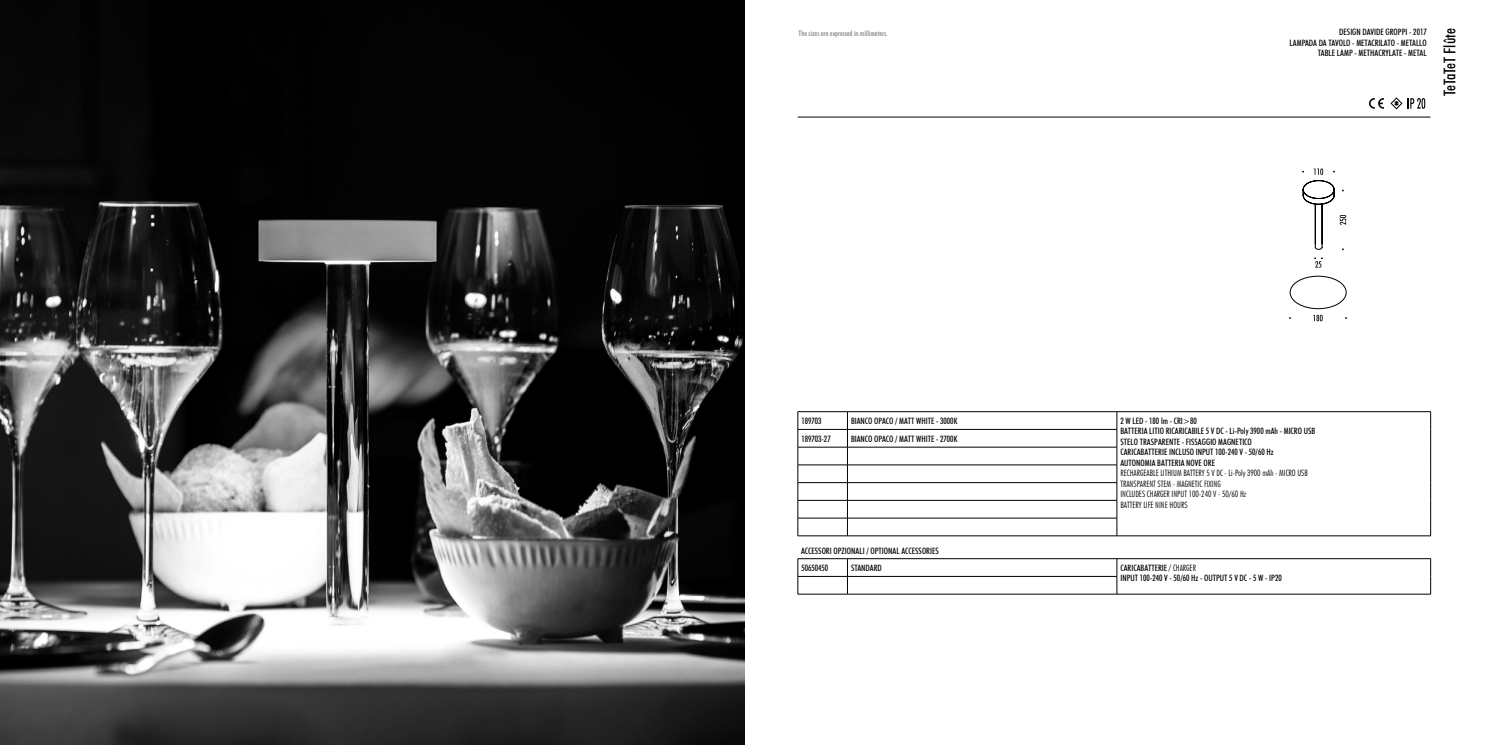
<style>
.page{position:relative;width:1489px;height:745px;background:#fff}
.page>*{position:absolute;margin:0;border:0;box-sizing:border-box;transform-origin:0 0}
.t1{font:500 condensed 16.25px "Futura BT";color:#000}
.t2{font:500 condensed 8.75px/10.5px "Futura BT";color:#000}
.t3{font:300 condensed 8.75px/10.5px "Futura BT";color:#000}
.t4{font:500 condensed 7.5px "Futura BT";color:#808080}
.s1{font-weight:300}
</style>
<div class="page">
<hr style="left:797px;top:117px;width:633px;height:1px;background:#000">
<img style="left:0;top:0;width:745px;height:744px">
<svg style="left:1369px;top:98px;width:14px;height:11px"></svg>
<svg style="left:1390px;top:97px;width:34px;height:12px"></svg>
<svg style="left:1314px;top:257px;width:8px;height:10px"></svg>
<svg style="left:1302px;top:168px;width:43px;height:82px"></svg>
<div style="left:1289px;top:276px;width:57px;height:32px;border:1px solid #000;border-radius:50%"></div>
<svg style="left:1313px;top:314px;width:9px;height:7px"></svg>
<hr style="left:797px;top:411px;width:50px;height:1px;background:#000">
<hr style="left:847px;top:411px;width:269px;height:1px;background:#000">
<hr style="left:797px;top:446px;width:50px;height:1px;background:#000">
<hr style="left:847px;top:446px;width:269px;height:1px;background:#000">
<hr style="left:797px;top:429px;width:50px;height:1px;background:#000">
<hr style="left:847px;top:429px;width:269px;height:1px;background:#000">
<hr style="left:797px;top:464px;width:50px;height:1px;background:#000">
<hr style="left:847px;top:464px;width:269px;height:1px;background:#000">
<hr style="left:797px;top:482px;width:50px;height:1px;background:#000">
<hr style="left:847px;top:482px;width:269px;height:1px;background:#000">
<hr style="left:797px;top:500px;width:50px;height:1px;background:#000">
<hr style="left:847px;top:500px;width:269px;height:1px;background:#000">
<hr style="left:797px;top:517px;width:50px;height:1px;background:#000">
<svg style="left:797px;top:411px;width:1px;height:124px"></svg>
<hr style="left:847px;top:517px;width:269px;height:1px;background:#000">
<svg style="left:847px;top:411px;width:1px;height:124px"></svg>
<hr style="left:797px;top:535px;width:50px;height:1px;background:#000">
<hr style="left:847px;top:535px;width:269px;height:1px;background:#000">
<hr style="left:1116px;top:411px;width:314px;height:1px;background:#000">
<svg style="left:1116px;top:411px;width:1px;height:124px"></svg>
<svg style="left:1430px;top:411px;width:1px;height:124px"></svg>
<hr style="left:1116px;top:535px;width:314px;height:1px;background:#000">
<hr style="left:1116px;top:558px;width:314px;height:1px;background:#000">
<svg style="left:1116px;top:558px;width:1px;height:35px"></svg>
<svg style="left:1430px;top:558px;width:1px;height:35px"></svg>
<hr style="left:1116px;top:593px;width:314px;height:1px;background:#000">
<hr style="left:797px;top:558px;width:50px;height:1px;background:#000">
<hr style="left:847px;top:558px;width:269px;height:1px;background:#000">
<hr style="left:797px;top:576px;width:50px;height:1px;background:#000">
<hr style="left:847px;top:576px;width:269px;height:1px;background:#000">
<svg style="left:797px;top:558px;width:1px;height:35px"></svg>
<svg style="left:847px;top:558px;width:1px;height:35px"></svg>
<hr style="left:797px;top:593px;width:50px;height:1px;background:#000">
<hr style="left:847px;top:593px;width:269px;height:1px;background:#000">
<p class="t4" style="left:798px;top:28px;width:90px">The sizes are expressed in millimeters.</p>
<p class="t2" style="left:1289px;top:27px;width:139px;text-align:right">DESIGN DAVIDE GROPPI - 2017<br>LAMPADA DA TAVOLO - METACRILATO - METALLO<br>TABLE LAMP - METHACRYLATE - METAL</p>
<h1 class="t1" style="left:1439px;top:96px;width:69px;rotate:-90deg">TeTaTeT Flûte</h1>
<p class="t2" style="left:801px;top:415px;width:22px">189703</p>
<p class="t2" style="left:851px;top:415px;width:108px">BIANCO OPACO / MATT WHITE - 3000K</p>
<p class="t2" style="left:1120px;top:415px;width:196px">2 W LED - 180 lm - CRI&gt;80<br>BATTERIA LITIO RICARICABILE 5 V DC - Li-Poly 3900 mAh - MICRO USB STELO TRASPARENTE - FISSAGGIO MAGNETICO<br>CARICABATTERIE INCLUSO INPUT 100-240 V - 50/60 Hz<br>AUTONOMIA BATTERIA NOVE ORE</p>
<p class="t3" style="left:1120px;top:467px;width:189px">RECHARGEABLE LITHIUM BATTERY 5 V DC - Li-Poly 3900 mAh - MICRO USB TRANSPARENT STEM - MAGNETIC FIXING<br>INCLUDES CHARGER INPUT 100-240 V - 50/60 Hz<br>BATTERY LIFE NINE HOURS</p>
<p class="t2" style="left:801px;top:433px;width:31px">189703-27</p>
<p class="t2" style="left:851px;top:433px;width:108px">BIANCO OPACO / MATT WHITE - 2700K</p>
<p class="t2" style="left:801px;top:541px;width:139px;line-height:17.4px">ACCESSORI OPZIONALI / OPTIONAL ACCESSORIES<br>50650450</p>
<p class="t2" style="left:851px;top:562px;width:32px">STANDARD</p>
<p class="t2" style="left:1120px;top:562px;width:163px">CARICABATTERIE <span class="s1">/ CHARGER<br></span>INPUT 100-240 V - 50/60 Hz - OUTPUT 5 V DC - 5 W - IP20</p>
</div>
